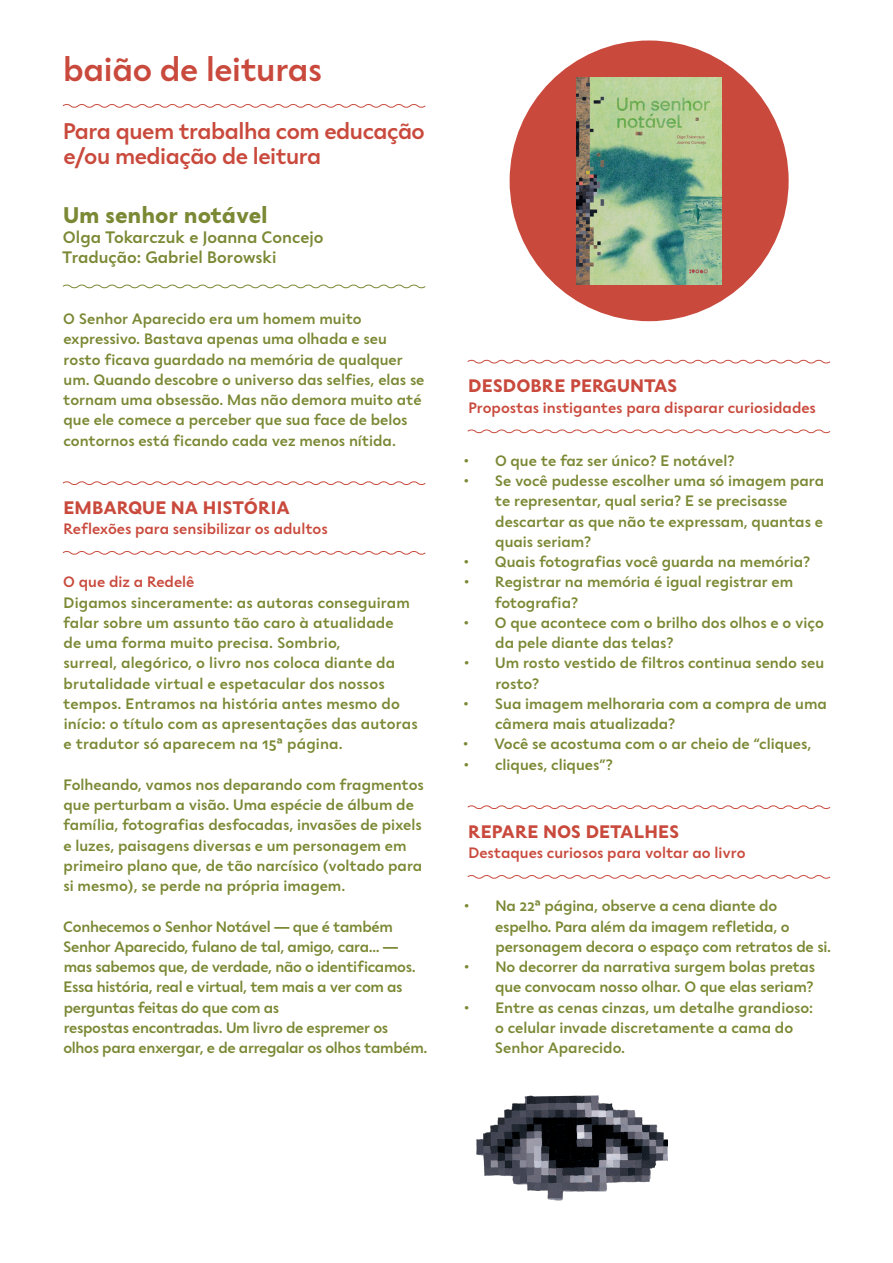
<style>
.page{position:relative;width:893px;height:1263px;background:#fff}
.page>*{position:absolute;margin:0;border:0;box-sizing:border-box;transform-origin:0 0}
.t1{font:500 33px "Seiva";letter-spacing:-.01em;color:#c94a3d}
.t2{font:500 22.5px/25.5px "Seiva";letter-spacing:-.02em;color:#c94a3d}
.t3{font:700 22.5px "Seiva";color:#7b8834}
.t4{font:700 18px "Seiva";color:#c94a3d}
.t5{font:500 16.5px/20.2px "Seiva";color:#7b8834}
.t6{font:500 15px/20.2px "Seiva";color:#7b8834}
.t7{font:500 15px/20.2px "Seiva";letter-spacing:-.02em;color:#7b8834}
.t8{font:500 15px "Seiva";color:#c94a3d}
</style>
<div class="page">
<svg style="left:62px;top:104px;width:364px;height:4px"></svg>
<svg style="left:62px;top:284px;width:364px;height:5px"></svg>
<svg style="left:62px;top:481px;width:364px;height:4px"></svg>
<svg style="left:62px;top:551px;width:364px;height:4px"></svg>
<svg style="left:467px;top:359px;width:363px;height:5px"></svg>
<svg style="left:467px;top:429px;width:364px;height:5px"></svg>
<svg style="left:467px;top:805px;width:364px;height:4px"></svg>
<svg style="left:467px;top:875px;width:364px;height:4px"></svg>
<div style="left:510px;top:40px;width:279px;height:281px;background:#c94a3d;border-radius:50%"></div>
<img style="left:577px;top:77px;width:145px;height:208px">
<img style="left:476px;top:1095px;width:192px;height:106px">
<h1 class="t1" style="left:63px;top:49px;width:260px">baião de leituras</h1>
<h2 class="t2" style="left:63px;top:118px;width:363px">Para quem trabalha com educação e/ou mediação de leitura</h2>
<h2 class="t3" style="left:63px;top:201px;width:206px">Um senhor notável</h2>
<p class="t5" style="left:62px;top:227px;width:263px">Olga Tokarczuk e Joanna Concejo<br>Tradução: Gabriel Borowski</p>
<p class="t6" style="left:63px;top:309px;width:363px">O Senhor Aparecido era um homem muito expressivo. Bastava apenas uma olhada e seu rosto ficava guardado na memória de qualquer um. Quando descobre o universo das selfies, elas se tornam uma obsessão. Mas não demora muito até que ele comece a perceber que sua face de belos contornos está ficando cada vez menos nítida.</p>
<p class="t4" style="left:63px;top:496px;width:228px">EMBARQUE NA HISTÓRIA</p>
<p class="t8" style="left:64px;top:519px;width:266px">Reflexões para sensibilizar os adultos</p>
<p class="t8" style="left:63px;top:573px;width:133px">O que diz a Redelê</p>
<p class="t6" style="left:63px;top:592px;width:356px">Digamos sinceramente: as autoras conseguiram falar sobre um assunto tão caro à atualidade<br>de uma forma muito precisa. Sombrio,<br>surreal, alegórico, o livro nos coloca diante da brutalidade virtual e espetacular dos nossos tempos. Entramos na história antes mesmo do início: o título com as apresentações das autoras e tradutor só aparecem na 15ª página.</p>
<p class="t6" style="left:63px;top:774px;width:362px">Folheando, vamos nos deparando com fragmentos que perturbam a visão. Uma espécie de álbum de família, fotografias desfocadas, invasões de pixels e luzes, paisagens diversas e um personagem em primeiro plano que, de tão narcísico (voltado para si mesmo), se perde na própria imagem.</p>
<p class="t7" style="left:63px;top:916px;width:366px">Conhecemos o Senhor Notável — que é também Senhor Aparecido, fulano de tal, amigo, cara… — mas sabemos que, de verdade, não o identificamos.<br>Essa história, real e virtual, tem mais a ver com as perguntas feitas do que com as<br>respostas encontradas. Um livro de espremer os<br>olhos para enxergar, e de arregalar os olhos também.</p>
<p class="t4" style="left:468px;top:375px;width:210px">DESDOBRE PERGUNTAS</p>
<p class="t8" style="left:468px;top:398px;width:349px">Propostas instigantes para disparar curiosidades</p>
<p class="t6" style="left:463px;top:450px;width:273px">• O que te faz ser único? E notável?</p>
<p class="t6" style="left:495px;top:471px;width:331px;text-indent:-32px">• Se você pudesse escolher uma só imagem para te representar, qual seria? E se precisasse descartar as que não te expressam, quantas e quais seriam?</p>
<p class="t6" style="left:463px;top:552px;width:349px">• Quais fotografias você guarda na memória?</p>
<p class="t6" style="left:495px;top:572px;width:300px;text-indent:-32px">• Registrar na memória é igual registrar em fotografia?</p>
<p class="t6" style="left:495px;top:612px;width:330px;text-indent:-32px">• O que acontece com o brilho dos olhos e o viço da pele diante das telas?</p>
<p class="t6" style="left:495px;top:653px;width:330px;text-indent:-32px">• Um rosto vestido de filtros continua sendo seu rosto?</p>
<p class="t6" style="left:495px;top:693px;width:333px;text-indent:-32px">• Sua imagem melhoraria com a compra de uma câmera mais atualizada?</p>
<p class="t6" style="left:462px;top:734px;width:351px">• Você se acostuma com o ar cheio de “cliques,</p>
<p class="t6" style="left:463px;top:754px;width:151px">• cliques, cliques”?</p>
<p class="t4" style="left:468px;top:820px;width:213px">REPARE NOS DETALHES</p>
<p class="t8" style="left:468px;top:843px;width:279px">Destaques curiosos para voltar ao livro</p>
<p class="t6" style="left:495px;top:896px;width:338px;text-indent:-32px">• Na 22ª página, observe a cena diante do espelho. Para além da imagem refletida, o personagem decora o espaço com retratos de si.</p>
<p class="t6" style="left:463px;top:957px;width:353px;text-align:right">• No decorrer da narrativa surgem bolas pretas que convocam nosso olhar. O que elas seriam?</p>
<p class="t6" style="left:495px;top:997px;width:320px;text-indent:-31px">• Entre as cenas cinzas, um detalhe grandioso: o celular invade discretamente a cama do<br>Senhor Aparecido.</p>
</div>
